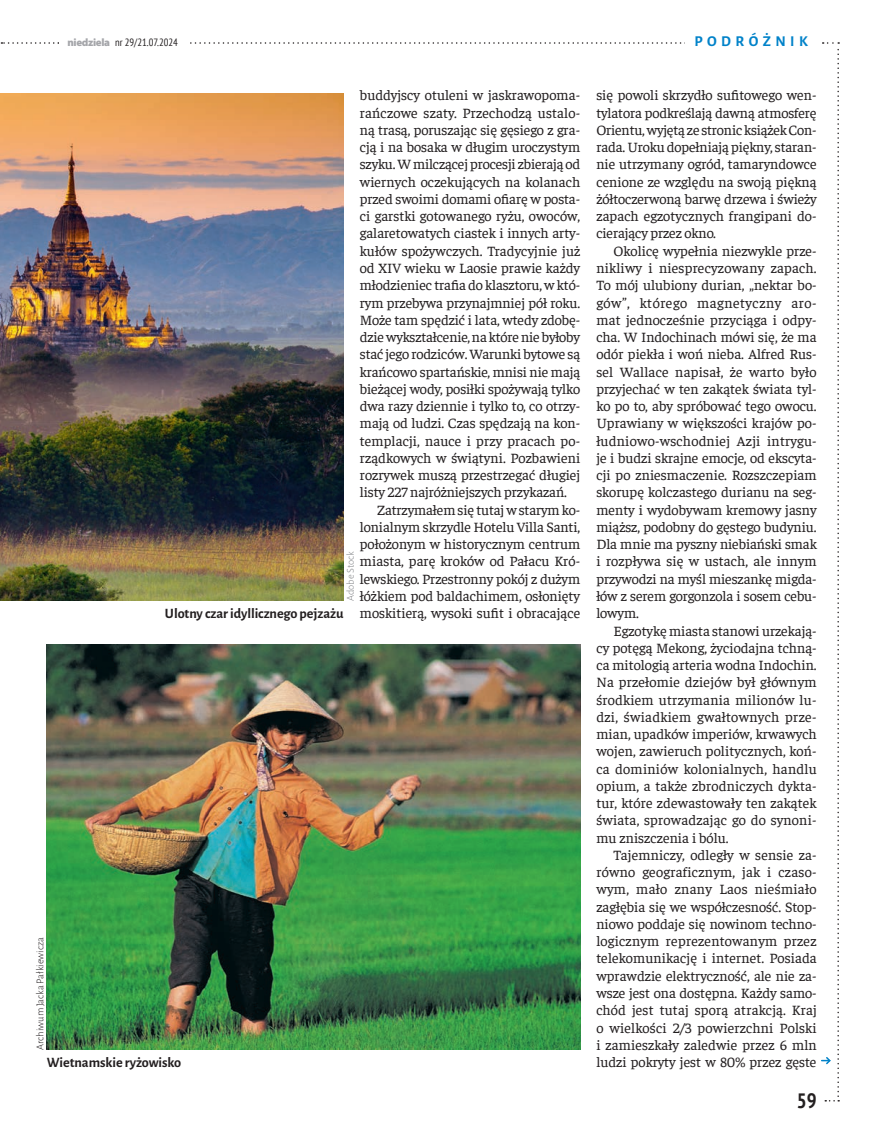
<style>
.page{position:relative;width:872px;height:1136px;background:#fff}
.page>*{position:absolute;margin:0;border:0;box-sizing:border-box;transform-origin:0 0}
.t1{font:700 condensed 20.7px "PT Sans";color:#231f20}
.t2{font:700 15px "Alegreya Sans";letter-spacing:.295em;color:#0082c9}
.t3{font:14.4px/17.2px "Faustina";letter-spacing:-.005em;color:#231f20;text-align:justify}
.t4{font:700 14.25px "Alegreya Sans";letter-spacing:-.005em;color:#231f20}
.t5{font:condensed 10.5px "PT Sans";color:#231f20}
.t6{font:300 10.5px "Alegreya Sans";color:#231f20}
.t7{font:300 10.5px "Alegreya Sans";color:#808285}
.s1{font-family:"Myriad Pro";font-weight:900;font-stretch:normal;font-size:10.8px;color:#a5a6aa}
.s2{font-family:"Alegreya Sans";font-weight:700;font-size:14.25px}
</style>
<div class="page">
<svg style="left:190px;top:42px;width:495px;height:2px"></svg>
<svg style="left:1px;top:42px;width:58px;height:2px"></svg>
<img style="left:0;top:94px;width:344px;height:507px">
<img style="left:47px;top:644px;width:533px;height:405px">
<svg style="left:821px;top:42px;width:18px;height:1059px"></svg>
<p class="t6" style="left:33px;top:1049px;width:114px;rotate:-90deg">Archiwum Jacka Pałkiewicza</p>
<p class="t5" style="left:67px;top:36px;width:112px"><span class="s1">niedziela</span> nr 29/21.07.2024</p>
<p class="t2" style="left:694px;top:30px;width:115px">podróżnik</p>
<p class="t3" style="left:360px;top:86px;width:222px">buddyjscy otuleni w jaskrawopoma-</p>
<p class="t3" style="left:360px;top:103px;width:222px">rańczowe szaty. Przechodzą ustalo-</p>
<p class="t3" style="left:360px;top:120px;width:222px">ną trasą, poruszając się gęsiego z gra-</p>
<p class="t3" style="left:360px;top:138px;width:222px">cją i na bosaka w długim uroczystym</p>
<p class="t3" style="left:360px;top:155px;width:222px">szyku. W milczącej procesji zbierają od</p>
<p class="t3" style="left:360px;top:172px;width:222px">wiernych oczekujących na kolanach</p>
<p class="t3" style="left:360px;top:189px;width:222px">przed swoimi domami ofiarę w posta-</p>
<p class="t3" style="left:360px;top:207px;width:222px">ci garstki gotowanego ryżu, owoców,</p>
<p class="t3" style="left:360px;top:224px;width:222px">galaretowatych ciastek i innych arty-</p>
<p class="t3" style="left:360px;top:241px;width:222px">kułów spożywczych. Tradycyjnie już</p>
<p class="t3" style="left:360px;top:258px;width:222px">od XIV wieku w Laosie prawie każdy</p>
<p class="t3" style="left:360px;top:276px;width:222px">młodzieniec trafia do klasztoru, w któ-</p>
<p class="t3" style="left:360px;top:293px;width:222px">rym przebywa przynajmniej pół roku.</p>
<p class="t3" style="left:360px;top:310px;width:222px">Może tam spędzić i lata, wtedy zdobę-</p>
<p class="t3" style="left:360px;top:327px;width:222px">dzie wykształcenie, na które nie byłoby</p>
<p class="t3" style="left:360px;top:345px;width:222px">stać jego rodziców. Warunki bytowe są</p>
<p class="t3" style="left:360px;top:362px;width:222px">krańcowo spartańskie, mnisi nie mają</p>
<p class="t3" style="left:360px;top:379px;width:222px">bieżącej wody, posiłki spożywają tylko</p>
<p class="t3" style="left:360px;top:396px;width:222px">dwa razy dziennie i tylko to, co otrzy-</p>
<p class="t3" style="left:360px;top:414px;width:222px">mają od ludzi. Czas spędzają na kon-</p>
<p class="t3" style="left:360px;top:431px;width:222px">templacji, nauce i przy pracach po-</p>
<p class="t3" style="left:360px;top:448px;width:222px">rządkowych w świątyni. Pozbawieni</p>
<p class="t3" style="left:360px;top:465px;width:222px">rozrywek muszą przestrzegać długiej</p>
<p class="t3" style="left:360px;top:483px;width:208px">listy 227 najróżniejszych przykazań.</p>
<p class="t3" style="left:377px;top:500px;width:205px">Zatrzymałem się tutaj w starym ko-</p>
<p class="t3" style="left:360px;top:517px;width:222px">lonialnym skrzydle Hotelu Villa Santi,</p>
<p class="t3" style="left:360px;top:534px;width:222px">położonym w historycznym centrum</p>
<p class="t3" style="left:360px;top:552px;width:222px">miasta, parę kroków od Pałacu Kró-</p>
<p class="t3" style="left:360px;top:569px;width:222px">lewskiego. Przestronny pokój z dużym</p>
<p class="t3" style="left:360px;top:586px;width:222px">łóżkiem pod baldachimem, osłonięty</p>
<p class="t3" style="left:165px;top:603px;width:417px"><span class="s2">Ulotny czar idyllicznego pejzażu</span> moskitierą, wysoki sufit i obracające</p>
<p class="t7" style="left:344px;top:601px;width:51px;rotate:-90deg">Adobe Stock</p>
<p class="t3" style="left:596px;top:86px;width:222px">się powoli skrzydło sufitowego wen&shy;tylatora podkreślają dawną atmosferę Orientu, wyjętą ze stronic książek Con&shy;rada. Uroku dopełniają piękny, staran&shy;nie utrzymany ogród, tamaryndowce cenione ze względu na swoją piękną żółtoczerwoną barwę drzewa i świeży zapach egzotycznych frangipani do&shy;cierający przez okno.</p>
<p class="t3" style="left:596px;top:241px;width:222px;text-indent:17px">Okolicę wypełnia niezwykle prze&shy;nikliwy i niesprecyzowany zapach.<br>To mój ulubiony durian, „nektar bo&shy;gów”, którego magnetyczny aro&shy;mat jednocześnie przyciąga i odpy&shy;cha. W Indochinach mówi się, że ma odór piekła i woń nieba. Alfred Rus&shy;sel Wallace napisał, że warto było przyjechać w ten zakątek świata tyl&shy;ko po to, aby spróbować tego owocu.<br>Uprawiany w większości krajów po&shy;łudniowo-wschodniej Azji intrygu&shy;je i budzi skrajne emocje, od ekscyta&shy;cji po zniesmaczenie. Rozszczepiam skorupę kolczastego durianu na seg&shy;menty i wydobywam kremowy jasny miąższ, podobny do gęstego budyniu.<br>Dla mnie ma pyszny niebiański smak i rozpływa się w ustach, ale innym przywodzi na myśl mieszankę migda&shy;łów z serem gorgonzola i sosem cebu&shy;lowym.</p>
<p class="t3" style="left:596px;top:621px;width:222px;text-indent:17px">Egzotykę miasta stanowi urzekają&shy;cy potęgą Mekong, życiodajna tchną&shy;ca mitologią arteria wodna Indochin.<br>Na przełomie dziejów był głównym środkiem utrzymania milionów lu&shy;dzi, świadkiem gwałtownych prze&shy;mian, upadków imperiów, krwawych wojen, zawieruch politycznych, koń&shy;ca dominiów kolonialnych, handlu opium, a także zbrodniczych dykta&shy;tur, które zdewastowały ten zakątek świata, sprowadzając go do synoni&shy;mu zniszczenia i bólu.</p>
<p class="t3" style="left:596px;top:845px;width:222px;text-indent:17px">Tajemniczy, odległy w sensie za&shy;równo geograficznym, jak i czaso&shy;wym, mało znany Laos nieśmiało zagłębia się we współczesność. Stop&shy;niowo poddaje się nowinom techno&shy;logicznym reprezentowanym przez telekomunikację i internet. Posiada wprawdzie elektryczność, ale nie za&shy;wsze jest ona dostępna. Każdy samo&shy;chód jest tutaj sporą atrakcją. Kraj o wielkości 2/3 powierzchni Polski i zamieszkały zaledwie przez 6 mln</p>
<p class="t4" style="left:47px;top:1051px;width:136px">Wietnamskie ryżowisko</p>
<p class="t3" style="left:596px;top:1052px;width:222px">ludzi pokryty jest w 80% przez gęste</p>
<h1 class="t1" style="left:797px;top:1086px;width:21px">59</h1>
</div>
